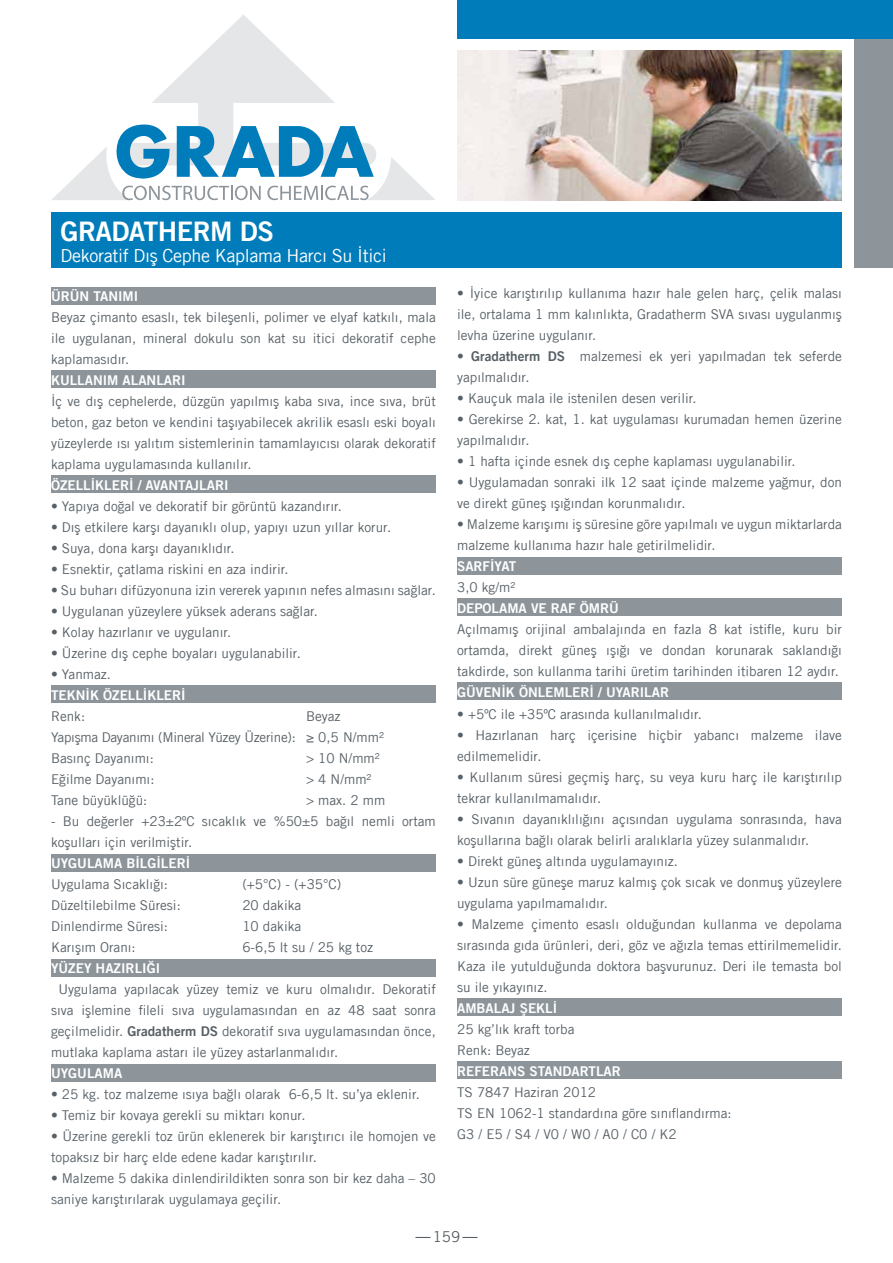
<style>
.page{position:relative;width:893px;height:1263px;background:#fff}
.page>*{position:absolute;margin:0;border:0;box-sizing:border-box;transform-origin:0 0}
.t1{font:27px "Amnesty Trade Gothic Bd 2";letter-spacing:-.02em;color:#fff}
.t2{font:18px "Amnesty Trade Gothic";letter-spacing:-.02em;color:#fff}
.t3{font:15px "Amnesty Trade Gothic";color:#576066}
.t4{font:13.5px/21px "Amnesty Trade Gothic";color:#576066}
.t5{font:13.5px "Amnesty Trade Gothic Bd 2";color:#fff}
.t6{font:13.5px/21px "Amnesty Trade Gothic";letter-spacing:-.02em;color:#576066}
.s1{font-family:"Amnesty Trade Gothic Bd 2"}
</style>
<div class="page">
<svg style="left:415px;top:1237px;width:16px;height:1px"></svg>
<svg style="left:462px;top:1237px;width:15px;height:1px"></svg>
<div style="left:51px;top:287px;width:385px;height:17px;background:#8d959b"></div>
<div style="left:51px;top:371px;width:385px;height:17px;background:#8d959b"></div>
<div style="left:51px;top:476px;width:385px;height:17px;background:#8d959b"></div>
<div style="left:51px;top:686px;width:385px;height:17px;background:#8d959b"></div>
<div style="left:51px;top:1065px;width:385px;height:17px;background:#8d959b"></div>
<div style="left:51px;top:854px;width:385px;height:17px;background:#8d959b"></div>
<div style="left:51px;top:959px;width:385px;height:17px;background:#8d959b"></div>
<div style="left:457px;top:557px;width:385px;height:17px;background:#8d959b"></div>
<div style="left:457px;top:599px;width:385px;height:17px;background:#8d959b"></div>
<div style="left:457px;top:683px;width:385px;height:17px;background:#8d959b"></div>
<div style="left:457px;top:999px;width:385px;height:17px;background:#8d959b"></div>
<div style="left:457px;top:1062px;width:385px;height:17px;background:#8d959b"></div>
<div style="left:51px;top:213px;width:791px;height:55px;background:#007cba"></div>
<svg style="left:52px;top:15px;width:383px;height:185px"></svg>
<div style="left:855px;top:0;width:38px;height:268px;background:#8d959b"></div>
<div style="left:457px;top:0;width:436px;height:38px;background:#007cba"></div>
<img style="left:457px;top:50px;width:385px;height:150px">
<h1 class="t1" style="left:61px;top:214px;width:215px">GRADATHERM DS</h1>
<h2 class="t2" style="left:61px;top:244px;width:328px">Dekoratif Dış Cephe Kaplama Harcı Su İtici</h2>
<p class="t5" style="left:51px;top:288px;width:89px">ÜRÜN TANIMI</p>
<p class="t4" style="left:51px;top:306px;width:386px;text-align:justify">Beyaz çimanto esaslı, tek bileşenli, polimer ve elyaf katkılı, mala ile uygulanan, mineral dokulu son kat su itici dekoratif cephe kaplamasıdır.</p>
<p class="t5" style="left:51px;top:372px;width:136px">KULLANIM ALANLARI</p>
<p class="t4" style="left:51px;top:390px;width:386px;text-align:justify">İç ve dış cephelerde, düzgün yapılmış kaba sıva, ince sıva, brüt beton, gaz beton ve kendini taşıyabilecek akrilik esaslı eski boyalı yüzeylerde ısı yalıtım sistemlerinin tamamlayıcısı olarak dekoratif kaplama uygulamasında kullanılır.</p>
<p class="t5" style="left:51px;top:477px;width:179px">ÖZELLİKLERİ / AVANTAJLARI</p>
<p class="t4" style="left:51px;top:495px;width:292px">• Yapıya doğal ve dekoratif bir görüntü kazandırır.</p>
<p class="t4" style="left:51px;top:516px;width:342px">• Dış etkilere karşı dayanıklı olup, yapıyı uzun yıllar korur.</p>
<p class="t4" style="left:51px;top:537px;width:185px">• Suya, dona karşı dayanıklıdır.</p>
<p class="t4" style="left:51px;top:558px;width:239px">• Esnektir, çatlama riskini en aza indirir.</p>
<p class="t4" style="left:51px;top:579px;width:386px">• Su buharı difüzyonuna izin vererek yapının nefes almasını sağlar.</p>
<p class="t4" style="left:51px;top:600px;width:268px">• Uygulanan yüzeylere yüksek aderans sağlar.</p>
<p class="t4" style="left:51px;top:621px;width:182px">• Kolay hazırlanır ve uygulanır.</p>
<p class="t4" style="left:51px;top:642px;width:251px">• Üzerine dış cephe boyaları uygulanabilir.</p>
<p class="t4" style="left:51px;top:663px;width:61px">• Yanmaz.</p>
<p class="t5" style="left:51px;top:687px;width:136px">TEKNİK ÖZELLİKLERİ</p>
<p class="t4" style="left:51px;top:705px;width:36px">Renk:</p>
<p class="t6" style="left:51px;top:705px;width:334px;text-indent:255px">Beyaz<br>Yapışma Dayanımı (Mineral Yüzey Üzerine): ≥ 0,5 N/mm²<br>Basınç Dayanımı:</p>
<p class="t4" style="left:306px;top:747px;width:75px">&gt; 10 N/mm²</p>
<p class="t4" style="left:51px;top:768px;width:105px">Eğilme Dayanımı:</p>
<p class="t4" style="left:306px;top:768px;width:67px">&gt; 4 N/mm²</p>
<p class="t4" style="left:51px;top:789px;width:98px">Tane büyüklüğü:</p>
<p class="t4" style="left:306px;top:789px;width:81px">&gt; max. 2 mm</p>
<p class="t4" style="left:51px;top:810px;width:386px">- Bu değerler +23±2ºC sıcaklık ve %50±5 bağıl nemli ortam koşulları için verilmiştir.</p>
<p class="t5" style="left:51px;top:855px;width:141px">UYGULAMA BİLGİLERİ</p>
<p class="t4" style="left:51px;top:873px;width:118px">Uygulama Sıcaklığı:</p>
<p class="t4" style="left:242px;top:873px;width:100px">(+5°C) - (+35°C)</p>
<p class="t4" style="left:51px;top:894px;width:131px">Düzeltilebilme Süresi:</p>
<p class="t4" style="left:242px;top:894px;width:60px">20 dakika</p>
<p class="t4" style="left:51px;top:915px;width:119px">Dinlendirme Süresi:</p>
<p class="t4" style="left:242px;top:915px;width:60px">10 dakika</p>
<p class="t4" style="left:51px;top:936px;width:86px">Karışım Oranı:</p>
<p class="t4" style="left:242px;top:936px;width:132px">6-6,5 lt su / 25 kg toz</p>
<p class="t5" style="left:51px;top:960px;width:111px">YÜZEY HAZIRLIĞI</p>
<p class="t4" style="left:51px;top:978px;width:386px;text-align:justify;text-indent:7px">Uygulama yapılacak yüzey temiz ve kuru olmalıdır. Dekoratif sıva işlemine fileli sıva uygulamasından en az 48 saat sonra geçilmelidir. <span class="s1">Gradatherm DS</span> dekoratif sıva uygulamasından önce, mutlaka kaplama astarı ile yüzey astarlanmalıdır.</p>
<p class="t5" style="left:51px;top:1065px;width:73px">UYGULAMA</p>
<p class="t4" style="left:51px;top:1084px;width:370px">• 25 kg. toz malzeme ısıya bağlı olarak 6-6,5 lt. su’ya eklenir.</p>
<p class="t4" style="left:51px;top:1105px;width:256px">• Temiz bir kovaya gerekli su miktarı konur.</p>
<p class="t4" style="left:51px;top:1126px;width:386px">• Üzerine gerekli toz ürün eklenerek bir karıştırıcı ile homojen ve topaksız bir harç elde edene kadar karıştırılır.</p>
<p class="t4" style="left:51px;top:1168px;width:386px">• Malzeme 5 dakika dinlendirildikten sonra son bir kez daha – 30 saniye karıştırılarak uygulamaya geçilir.</p>
<p class="t4" style="left:457px;top:283px;width:386px;text-align:justify">• İyice karıştırılıp kullanıma hazır hale gelen harç, çelik malası ile, ortalama 1 mm kalınlıkta, Gradatherm SVA sıvası uygulanmış levha üzerine uygulanır.</p>
<p class="t4" style="left:457px;top:346px;width:386px">• <span class="s1">Gradatherm DS</span> malzemesi ek yeri yapılmadan tek seferde yapılmalıdır.</p>
<p class="t4" style="left:457px;top:388px;width:241px">• Kauçuk mala ile istenilen desen verilir.</p>
<p class="t4" style="left:457px;top:409px;width:386px">• Gerekirse 2. kat, 1. kat uygulaması kurumadan hemen üzerine yapılmalıdır.</p>
<p class="t4" style="left:457px;top:451px;width:340px">• 1 hafta içinde esnek dış cephe kaplaması uygulanabilir.</p>
<p class="t4" style="left:457px;top:472px;width:386px">• Uygulamadan sonraki ilk 12 saat içinde malzeme yağmur, don ve direkt güneş ışığından korunmalıdır.</p>
<p class="t4" style="left:457px;top:514px;width:386px">• Malzeme karışımı iş süresine göre yapılmalı ve uygun miktarlarda malzeme kullanıma hazır hale getirilmelidir.</p>
<p class="t5" style="left:457px;top:558px;width:61px">SARFİYAT</p>
<p class="t4" style="left:457px;top:577px;width:60px">3,0 kg/m²</p>
<p class="t5" style="left:457px;top:600px;width:163px">DEPOLAMA VE RAF ÖMRÜ</p>
<p class="t4" style="left:457px;top:619px;width:386px;text-align:justify">Açılmamış orijinal ambalajında en fazla 8 kat istifle, kuru bir ortamda, direkt güneş ışığı ve dondan korunarak saklandığı takdirde, son kullanma tarihi üretim tarihinden itibaren 12 aydır.</p>
<p class="t5" style="left:457px;top:684px;width:213px">GÜVENİK ÖNLEMLERİ / UYARILAR</p>
<p class="t4" style="left:457px;top:703px;width:246px">• +5ºC ile +35ºC arasında kullanılmalıdır.</p>
<p class="t4" style="left:457px;top:724px;width:386px">• Hazırlanan harç içerisine hiçbir yabancı malzeme ilave edilmemelidir.</p>
<p class="t4" style="left:457px;top:766px;width:386px">• Kullanım süresi geçmiş harç, su veya kuru harç ile karıştırılıp tekrar kullanılmamalıdır.</p>
<p class="t4" style="left:457px;top:808px;width:386px">• Sıvanın dayanıklılığını açısından uygulama sonrasında, hava koşullarına bağlı olarak belirli aralıklarla yüzey sulanmalıdır.</p>
<p class="t4" style="left:457px;top:850px;width:222px">• Direkt güneş altında uygulamayınız.</p>
<p class="t4" style="left:457px;top:871px;width:386px">• Uzun süre güneşe maruz kalmış çok sıcak ve donmuş yüzeylere uygulama yapılmamalıdır.</p>
<p class="t4" style="left:457px;top:913px;width:386px;text-align:justify">• Malzeme çimento esaslı olduğundan kullanma ve depolama sırasında gıda ürünleri, deri, göz ve ağızla temas ettirilmemelidir.<br>Kaza ile yutulduğunda doktora başvurunuz. Deri ile temasta bol su ile yıkayınız.</p>
<p class="t5" style="left:457px;top:999px;width:102px">AMBALAJ ŞEKLİ</p>
<p class="t4" style="left:457px;top:1018px;width:119px">25 kg’lık kraft torba<br>Renk: Beyaz</p>
<p class="t5" style="left:457px;top:1062px;width:165px">REFERANS STANDARTLAR</p>
<p class="t4" style="left:457px;top:1081px;width:276px">TS 7847 Haziran 2012<br>TS EN 1062-1 standardına göre sınıflandırma:<br>G3 / E5 / S4 / V0 / W0 / A0 / C0 / K2</p>
<p class="t3" style="left:433px;top:1227px;width:29px">159</p>
</div>
